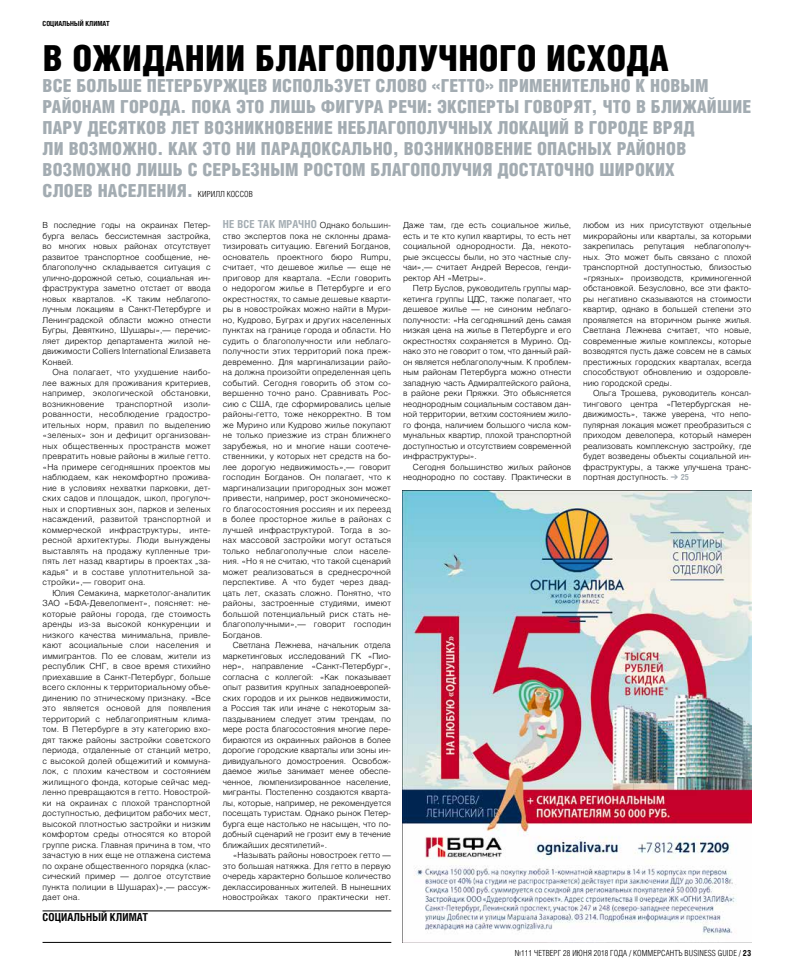
<style>
.page{position:relative;width:794px;height:978px;background:#fff}
.page>*{position:absolute;margin:0;border:0;box-sizing:border-box;transform-origin:0 0}
.t1{font:900 36px "Helios Cond";letter-spacing:.01em;color:#000}
.t2{font:900 18px/21px "Helios Cond";letter-spacing:.01em;color:#a3acb2}
.t3{font:700 11px "Helios Cond";letter-spacing:.025em;color:#a3acb2}
.t4{font:700 11px "Helios Cond";letter-spacing:.01em;color:#000}
.t5{font:300 8.4px/10.5px "Helios";letter-spacing:.01em;color:#000;text-align:justify}
.t6{font:300 8.4px "Helios Cond";letter-spacing:.01em;color:#000}
.t7{font:700 7px "Helios Cond";letter-spacing:.01em;color:#000}
.s1{font-weight:300;font-size:8.4px;color:#000}
.s2{font-family:"Helios";font-weight:300;font-size:8.4px;color:#000}
.s3{color:#a3acb2}
.s4{font-family:"Helios Cond";font-weight:700;color:#a3acb2}
.s5{font-weight:700}
</style>
<div class="page">
<hr style="left:43px;top:911px;width:348px;height:1px;background:#000">
<hr style="left:43px;top:942px;width:348px;height:1px;background:#000">
<img style="left:403px;top:491px;width:348px;height:443px">
<p class="t7" style="left:43px;top:19px;width:69px">СОЦИАЛЬНЫЙ КЛИМАТ</p>
<h1 class="t1" style="left:43px;top:36px;width:627px">В ОЖИДАНИИ БЛАГОПОЛУЧНОГО ИСХОДА</h1>
<p class="t2" style="left:43px;top:75px;width:710px">ВСЕ БОЛЬШЕ ПЕТЕРБУРЖЦЕВ ИСПОЛЬЗУЕТ СЛОВО «ГЕТТО» ПРИМЕНИТЕЛЬНО К НОВЫМ РАЙОНАМ ГОРОДА. ПОКА ЭТО ЛИШЬ ФИГУРА РЕЧИ: ЭКСПЕРТЫ ГОВОРЯТ, ЧТО В БЛИЖАЙШИЕ ПАРУ ДЕСЯТКОВ ЛЕТ ВОЗНИКНОВЕНИЕ НЕБЛАГОПОЛУЧНЫХ ЛОКАЦИЙ В ГОРОДЕ ВРЯД<br>ЛИ ВОЗМОЖНО. КАК ЭТО НИ ПАРАДОКСАЛЬНО, ВОЗНИКНОВЕНИЕ ОПАСНЫХ РАЙОНОВ ВОЗМОЖНО ЛИШЬ С СЕРЬЕЗНЫМ РОСТОМ БЛАГОПОЛУЧИЯ ДОСТАТОЧНО ШИРОКИХ<br>СЛОЕВ НАСЕЛЕНИЯ. <span class="s1">КИРИЛЛ КОССОВ</span></p>
<p class="t5" style="left:43px;top:220px;width:170px">В последние годы на окраинах Петер&shy;бурга велась бессистемная застройка, во многих новых районах отсутствует развитое транспортное сообщение, не&shy;благополучно складывается ситуация с улично-дорожной сетью, социальная ин&shy;фраструктура заметно отстает от ввода новых кварталов. «К таким неблагопо&shy;лучным локациям в Санкт-Петербурге и Ленинградской области можно отнести Бугры, Девяткино, Шушары»,— перечис&shy;ляет директор департамента жилой не&shy;движимости Colliers International Елизавета Конвей.</p>
<p class="t5" style="left:43px;top:367px;width:170px;text-indent:10px">Она полагает, что ухудшение наибо&shy;лее важных для проживания критериев, например, экологической обстановки, возникновение</p>
<h3 class="t3" style="left:223px;top:217px;width:170px">НЕ ВСЕ ТАК МРАЧНО <span class="s2">Однако большин-</span></h3>
<p class="t5" style="left:223px;top:231px;width:170px">ство экспертов пока не склонны драма&shy;тизировать ситуацию. Евгений Богданов, основатель проектного бюро Rumpu, считает, что дешевое жилье — еще не приговор для квартала. «Если говорить о недорогом жилье в Петербурге и его окрестностях, то самые дешевые кварти&shy;ры в новостройках можно найти в Мури&shy;но, Кудрово, Буграх и других населенных пунктах на границе города и области. Но судить о благополучности или неблаго&shy;получности этих территорий пока преж&shy;девременно. Для маргинализации райо&shy;на должна произойти определенная цепь событий. Сегодня говорить об этом со&shy;вершенно точно рано. Сравнивать Рос&shy;сию с США, где сформировались целые районы-гетто, тоже некорректно. В том же Мурино или Кудрово жилье покупают не только приезжие из стран ближнего зарубежья, но и многие наши соотече&shy;ственники, у которых нет средств на бо&shy;лее дорогую недвижимость»,— говорит господин Богданов. Он полагает, что к маргинализации пригородных зон может привести, например, рост экономическо&shy;го благосостояния россиян и их переезд в более просторное жилье в районах с лучшей инфраструктурой. Тогда в зо&shy;нах массовой застройки могут остаться только неблагополучные слои населе&shy;ния. «Но я не считаю, что такой сценарий может реализоваться в среднесрочной перспективе. А что будет через двад&shy;цать лет, сказать сложно. Понятно, что районы, застроенные студиями, имеют большой потенциальный риск стать не&shy;благополучными»,— говорит господин Богданов.</p>
<p class="t5" style="left:223px;top:640px;width:170px;text-indent:10px">Светлана Лежнева, начальник отдела маркетинговых исследований ГК «Пио&shy;нер», направление «Санкт-Петербург», согласна с коллегой: «Как показывает опыт развития крупных западноевропей&shy;ских городов и их рынков недвижимости, а Россия так или иначе с некоторым за&shy;паздыванием следует этим трендам, по мере роста благосостояния многие пере&shy;бираются из окраинных районов в более дорогие городские кварталы или зоны ин&shy;дивидуального домостроения. Освобож&shy;даемое жилье занимает менее обеспе&shy;ченное, люмпенизированное население, мигранты. Постепенно создаются кварта&shy;лы, которые, например, не рекомендуется посещать туристам. Однако рынок Петер&shy;бурга еще настолько не насыщен, что по&shy;добный сценарий не грозит ему в течение ближайших десятилетий».</p>
<p class="t5" style="left:223px;top:850px;width:170px;text-indent:10px">«Называть районы новостроек гетто — это большая натяжка. Для гетто в первую очередь характерно большое количество деклассированных жителей. В нынешних новостройках такого практически нет.</p>
<p class="t5" style="left:583px;top:220px;width:170px">любом из них присутствуют отдельные микрорайоны или кварталы, за которыми закрепилась репутация неблагополуч&shy;ных. Это может быть связано с плохой транспортной доступностью, близостью «грязных» производств, криминогенной обстановкой. Безусловно, все эти факто&shy;ры негативно сказываются на стоимости квартир, однако в большей степени это проявляется на вторичном рынке жилья.<br>Светлана Лежнева считает, что новые, современные жилые комплексы, которые возводятся пусть даже совсем не в самых престижных городских кварталах, всегда способствуют обновлению и оздоровле&shy;нию городской среды.</p>
<p class="t5" style="left:583px;top:388px;width:170px;text-indent:10px">Ольга Трошева, руководитель консал&shy;тингового центра «Петербургская не&shy;движимость», также уверена, что непо&shy;пулярная локация может преобразиться с приходом девелопера, который намерен реализовать комплексную застройку, где будет возведены объекты социальной ин&shy;фраструктуры, а также улучшена транс&shy;портная доступность. <span class="s3">➔</span> <span class="s4">25</span></p>
<p class="t5" style="left:403px;top:220px;width:170px">Даже там, где есть социальное жилье, есть и те кто купил квартиры, то есть нет социальной однородности. Да, некото&shy;рые эксцессы были, но это частные слу&shy;чаи»,— считает Андрей Вересов, генди&shy;ректор АН «Метры».</p>
<p class="t5" style="left:403px;top:283px;width:170px;text-indent:10px">Петр Буслов, руководитель группы мар&shy;кетинга группы ЦДС, также полагает, что дешевое жилье — не синоним неблаго&shy;получности: «На сегодняшний день самая низкая цена на жилье в Петербурге и его окрестностях сохраняется в Мурино. Од&shy;нако это не говорит о том, что данный рай&shy;он является неблагополучным. К проблем&shy;ным районам Петербурга можно отнести западную часть Адмиралтейского района, в районе реки Пряжки. Это объясняется неоднородным социальным составом дан&shy;ной территории, ветхим состоянием жило&shy;го фонда, наличием большого числа ком&shy;мунальных квартир, плохой транспортной доступностью и отсутствием современной инфраструктуры».</p>
<p class="t5" style="left:403px;top:462px;width:170px;text-align:right">Сегодня большинство жилых районов неоднородно по составу. Практически в</p>
<p class="t5" style="left:116px;top:399px;width:58px">транспортной</p>
<p class="t5" style="left:43px;top:399px;width:170px;text-indent:141px">изоли&shy;рованности, несоблюдение градостро&shy;ительных норм, правил по выделению «зеленых» зон и дефицит организован&shy;ных общественных пространств может превратить новые районы в жилые гетто. «На примере сегодняшних проектов мы наблюдаем, как некомфортно прожива&shy;ние в условиях нехватки парковки, дет&shy;ских садов и площадок, школ, прогулоч&shy;ных и спортивных зон, парков и зеленых насаждений, развитой транспортной и коммерческой инфраструктуры, инте&shy;ресной архитектуры. Люди вынуждены выставлять на продажу купленные три&shy;пять лет назад квартиры в проектах</p>
<p class="t5" style="left:195px;top:561px;width:5px">”</p>
<p class="t5" style="left:43px;top:556px;width:170px;text-indent:156px">за&shy;кадья“ и в составе уплотнительной за&shy;стройки»,— говорит она.</p>
<p class="t5" style="left:43px;top:588px;width:170px;text-indent:10px">Юлия Семакина, маркетолог-аналитик ЗАО «БФА-Девелопмент», поясняет: не&shy;которые районы города, где стоимость аренды из-за высокой конкуренции и низкого качества минимальна, привле&shy;кают асоциальные слои населения и иммигрантов. По ее словам, жители из республик СНГ, в свое время стихийно приехавшие в Санкт-Петербург, больше всего склонны к территориальному объе&shy;динению по этническому признаку. «Все это является основой для появления территорий с неблагоприятным клима&shy;том. В Петербурге в эту категорию вхо&shy;дят также районы застройки советского периода, отдаленные от станций метро, с высокой долей общежитий и коммуна&shy;лок, с плохим качеством и состоянием жилищного фонда, которые сейчас мед&shy;ленно превращаются в гетто. Новострой&shy;ки на окраинах с плохой транспортной доступностью, дефицитом рабочих мест, высокой плотностью застройки и низким комфортом среды относятся ко второй группе риска. Главная причина в том, что зачастую в них еще не отлажена система по охране общественного порядка (клас&shy;сический пример — долгое отсутствие пункта полиции в Шушарах)»,— рассуж&shy;дает она.</p>
<h3 class="t4" style="left:43px;top:910px;width:107px">СОЦИАЛЬНЫЙ КЛИМАТ</h3>
<p class="t6" style="left:515px;top:948px;width:238px">№111 ЧЕТВЕРГ 28 ИЮНЯ 2018 ГОДА / КОММЕРСАНТЪ BUSINESS GUIDE / <span class="s5">23</span></p>
</div>
